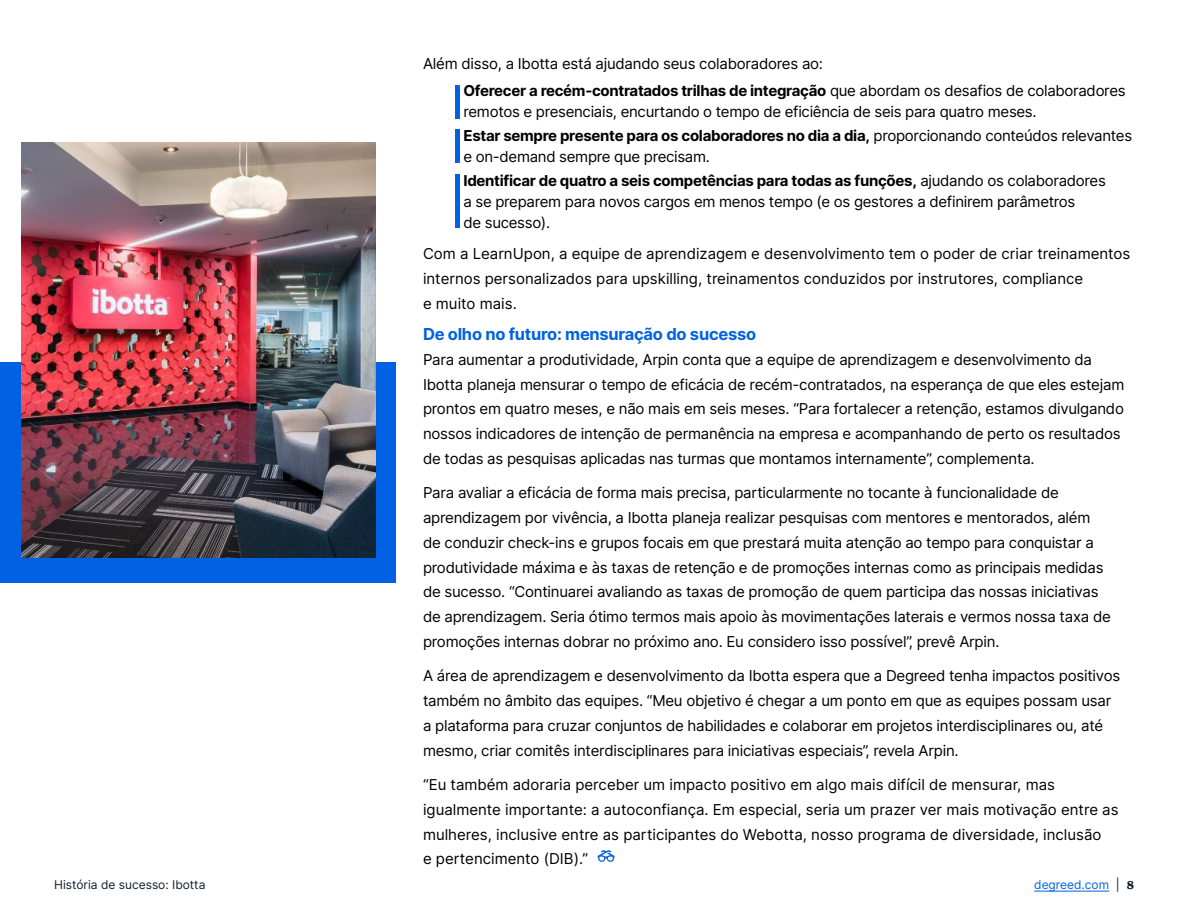
<style>
.page{position:relative;width:1188px;height:918px;background:#fff}
.page>*{position:absolute;margin:0;border:0;box-sizing:border-box;transform-origin:0 0}
.Body{font:700 16.5px "Inter";letter-spacing:-.015em;color:#0062e3}
.Body-2{font:15px/24.8px "Inter";letter-spacing:-.015em;color:#000}
.t1{font:12px "Inter";color:#0f1f2c}
.t2{font:12px "Inter";color:#0062e3}
.s1{font-weight:700}
.s2{color:#0f1f2c}
.s3{font-family:"Antonia H3";font-weight:800;color:#0f1f2c}
</style>
<div class="page">
<div style="left:0;top:363px;width:396px;height:220px;background:#0062e3"></div>
<img style="left:22px;top:143px;width:354px;height:414px">
<svg style="left:598px;top:850px;width:17px;height:12px"></svg>
<div style="left:455px;top:85px;width:5px;height:34px;background:#0062e3"></div>
<div style="left:455px;top:129px;width:5px;height:34px;background:#0062e3"></div>
<div style="left:455px;top:174px;width:5px;height:54px;background:#0062e3"></div>
<hr style="left:1034px;top:891px;width:75px;height:1px;background:#0062e3">
<p class="Body-2" style="left:423px;top:50px;width:402px">Além disso, a Ibotta está ajudando seus colaboradores ao:</p>
<p class="Body-2" style="left:464px;top:80px;width:664px;line-height:21px"><span class="s1">Oferecer a recém-contratados trilhas de integração</span> que abordam os desafios de colaboradores remotos e presenciais, encurtando o tempo de eficiência de seis para quatro meses.</p>
<p class="Body-2" style="left:464px;top:125px;width:670px;line-height:21px"><span class="s1">Estar sempre presente para os colaboradores no dia a dia,</span> proporcionando conteúdos relevantes e on-demand sempre que precisam.</p>
<p class="Body-2" style="left:464px;top:169px;width:644px;line-height:21px"><span class="s1">Identificar de quatro a seis competências para todas as funções,</span> ajudando os colaboradores a se preparem para novos cargos em menos tempo (e os gestores a definirem parâmetros<br>de sucesso).</p>
<p class="Body-2" style="left:423px;top:241px;width:709px">Com a LearnUpon, a equipe de aprendizagem e desenvolvimento tem o poder de criar treinamentos internos personalizados para upskilling, treinamentos conduzidos por instrutores, compliance<br>e muito mais.</p>
<p class="Body" style="left:423px;top:322px;width:335px">De olho no futuro: mensuração do sucesso</p>
<p class="Body-2" style="left:423px;top:347px;width:703px">Para aumentar a produtividade, Arpin conta que a equipe de aprendizagem e desenvolvimento da Ibotta planeja mensurar o tempo de eficácia de recém-contratados, na esperança de que eles estejam prontos em quatro meses, e não mais em seis meses. “Para fortalecer a retenção, estamos divulgando nossos indicadores de intenção de permanência na empresa e acompanhando de perto os resultados de todas as pesquisas aplicadas nas turmas que montamos internamente”, complementa.</p>
<p class="Body-2" style="left:423px;top:480px;width:689px">Para avaliar a eficácia de forma mais precisa, particularmente no tocante à funcionalidade de aprendizagem por vivência, a Ibotta planeja realizar pesquisas com mentores e mentorados, além de conduzir check-ins e grupos focais em que prestará muita atenção ao tempo para conquistar a produtividade máxima e às taxas de retenção e de promoções internas como as principais medidas de sucesso. “Continuarei avaliando as taxas de promoção de quem participa das nossas iniciativas de aprendizagem. Seria ótimo termos mais apoio às movimentações laterais e vermos nossa taxa de promoções internas dobrar no próximo ano. Eu considero isso possível”, prevê Arpin.</p>
<p class="Body-2" style="left:423px;top:663px;width:699px">A área de aprendizagem e desenvolvimento da Ibotta espera que a Degreed tenha impactos positivos também no âmbito das equipes. “Meu objetivo é chegar a um ponto em que as equipes possam usar a plataforma para cruzar conjuntos de habilidades e colaborar em projetos interdisciplinares ou, até mesmo, criar comitês interdisciplinares para iniciativas especiais”, revela Arpin.</p>
<p class="Body-2" style="left:423px;top:772px;width:697px">“Eu também adoraria perceber um impacto positivo em algo mais difícil de mensurar, mas igualmente importante: a autoconfiança. Em especial, seria um prazer ver mais motivação entre as mulheres, inclusive entre as participantes do Webotta, nosso programa de diversidade, inclusão<br>e pertencimento (DIB).”</p>
<p class="t1" style="left:54px;top:876px;width:153px">História de sucesso: Ibotta</p>
<p class="t2" style="left:1034px;top:876px;width:101px">degreed.com <span class="s2">|</span> <span class="s3">8</span></p>
</div>
